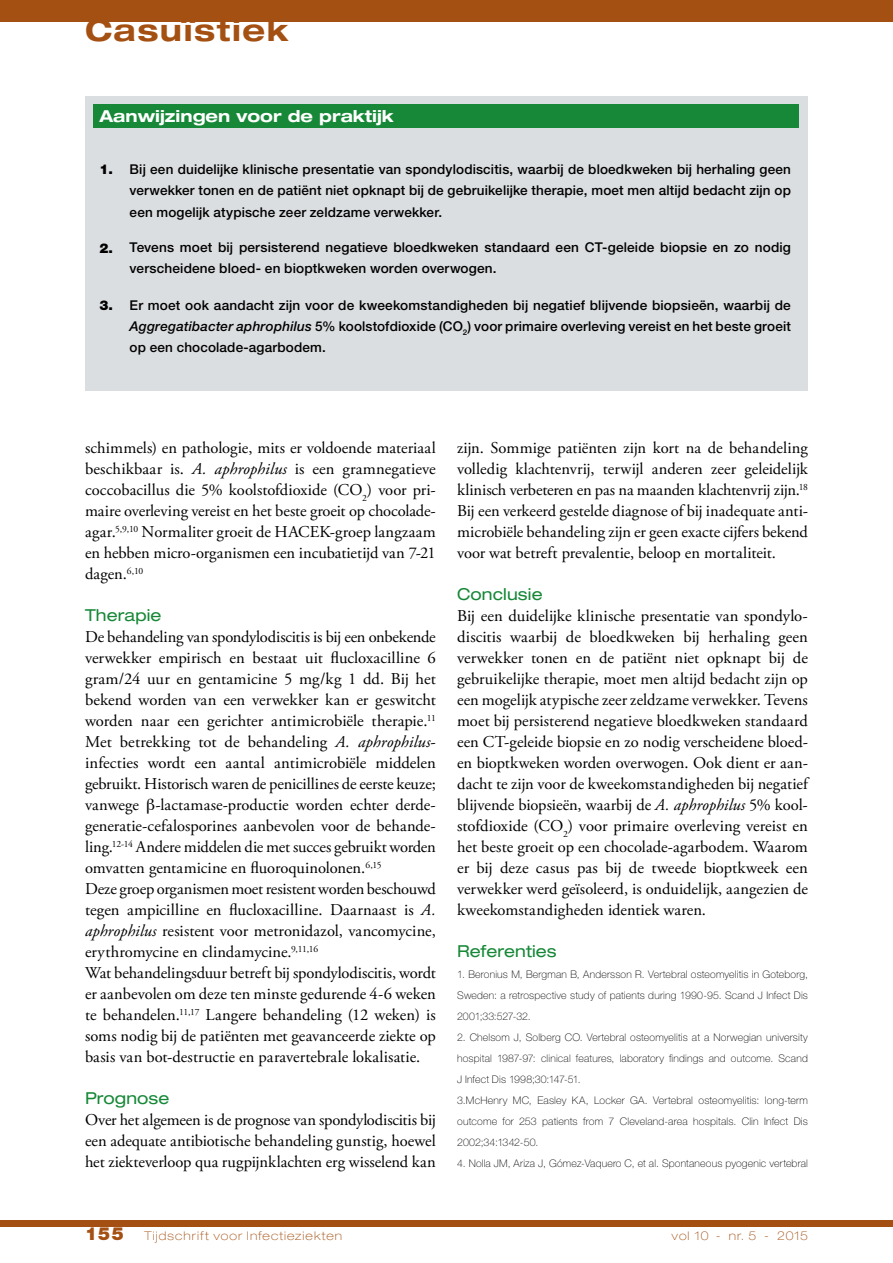
<style>
.page{position:relative;width:893px;height:1263px;background:#fff}
.page>*{position:absolute;margin:0;border:0;box-sizing:border-box;transform-origin:0 0}
.t1{font:700 expanded 30px "Helvetica Neue LT Std";letter-spacing:.05em;color:#a45012}
.t2{font:16.5px/21px "Adobe Garamond Pro";letter-spacing:-.005em;color:#000;text-align:justify}
.t3{font:expanded 16.5px "Helvetica Neue LT Std";letter-spacing:.005em;color:#168837}
.t4{font:700 expanded 16.5px "Helvetica Neue LT Std";color:#fff}
.t5{font:500 13.5px/21px "Helvetica Neue LT Std";letter-spacing:.01em;color:#000;text-align:justify}
.t6{font:100 expanded 12px "Helvetica Neue LT Std";letter-spacing:.09em;color:#a45012}
.t7{font:100 expanded 12px "Helvetica Neue LT Std";letter-spacing:.07em;color:#a45012}
.t8{font:100 10.5px/21px "Helvetica Neue LT Std";letter-spacing:.015em;color:#000;text-align:justify}
.s1{font-weight:900}
.s2{font-style:italic}
.s3{font-weight:900;font-stretch:normal;font-size:18px}
</style>
<div class="page">
<div style="left:0;top:1220px;width:893px;height:7px;background:#a45012"></div>
<div style="left:0;top:0;width:893px;height:21px;background:#a45012"></div>
<div style="left:85px;top:96px;width:723px;height:294px;background:#dbdee0"></div>
<div style="left:94px;top:105px;width:705px;height:23px;background:#168837"></div>
<h1 class="t1" style="left:85px;top:11px;width:205px">Casuïstiek</h1>
<p class="t4" style="left:100px;top:106px;width:296px">Aanwijzingen voor de praktijk</p>
<p class="t5" style="left:130px;top:159px;width:663px;text-indent:-30px"><span class="s1">1.</span> Bij een duidelijke klinische presentatie van spondylodiscitis, waarbij de bloedkweken bij herhaling geen verwekker tonen en de patiënt niet opknapt bij de gebruikelijke therapie, moet men altijd bedacht zijn op een mogelijk atypische zeer zeldzame verwekker.</p>
<p class="t5" style="left:130px;top:237px;width:663px;text-indent:-30px"><span class="s1">2.</span> Tevens moet bij persisterend negatieve bloedkweken standaard een CT-geleide biopsie en zo nodig verscheidene bloed- en bioptkweken worden overwogen.</p>
<p class="t5" style="left:130px;top:294px;width:663px;text-indent:-30px"><span class="s1">3.</span> Er moet ook aandacht zijn voor de kweekomstandigheden bij negatief blijvende biopsieën, waarbij de <span class="s2">Aggregatibacter aphrophilus</span> 5% koolstofdioxide (CO<sub>2</sub>) voor primaire overleving vereist en het beste groeit op een chocolade-agarbodem.</p>
<p class="t2" style="left:85px;top:438px;width:352px">schimmels) en pathologie, mits er voldoende materiaal beschikbaar is. <span class="s2">A. aphrophilus</span> is een gramnegatieve coccobacillus die 5% koolstofdioxide (CO<sub>2</sub>) voor pri&shy;maire overleving vereist en het beste groeit op chocolade&shy;agar.<sup>5,9,10</sup> Normaliter groeit de HACEK-groep langzaam en hebben micro-organismen een incubatietijd van 7-21 dagen.<sup>6,10</sup></p>
<p class="t3" style="left:85px;top:605px;width:78px">Therapie</p>
<p class="t2" style="left:85px;top:627px;width:352px;text-align:left">De behandeling van spondylodiscitis is bij een onbekende verwekker empirisch en bestaat uit flucloxacilline 6 gram/24 uur en gentamicine 5 mg/kg 1 dd. Bij het bekend worden van een verwekker kan er geswitcht worden naar een gerichter antimicrobiële therapie.<sup>11<br></sup>Met betrekking tot de behandeling <span class="s2">A. aphrophilus&shy;</span>infecties wordt een aantal antimicrobiële middelen gebruikt. Historisch waren de penicillines de eerste keuze; vanwege -lactamase-productie worden echter derde&shy;generatie-cefalosporines aanbevolen voor de behande&shy;ling.<sup>12-14</sup> Andere middelen die met succes gebruikt worden omvatten gentamicine en fluoroquinolonen.<sup>6,15<br></sup>Deze groep organismen moet resistent worden beschouwd tegen ampicilline en flucloxacilline. Daarnaast is <span class="s2">A. aphrophilus</span> resistent voor metronidazol, vancomycine, erythromycine en clindamycine.<sup>9,11,16<br></sup>Wat behandelingsduur betreft bij spondylodiscitis, wordt er aanbevolen om deze ten minste gedurende 4-6 weken te behandelen.<sup>11,17</sup> Langere behandeling (12 weken) is soms nodig bij de patiënten met geavanceerde ziekte op basis van bot-destructie en paravertebrale lokalisatie.</p>
<p class="t3" style="left:85px;top:1088px;width:86px">Prognose</p>
<p class="t2" style="left:85px;top:1110px;width:352px">Over het algemeen is de prognose van spondylodiscitis bij een adequate antibiotische behandeling gunstig, hoewel het ziekteverloop qua rugpijnklachten erg wisselend kan</p>
<p class="t2" style="left:457px;top:438px;width:352px">zijn. Sommige patiënten zijn kort na de behandeling volledig klachtenvrij, terwijl anderen zeer geleidelijk klinisch verbeteren en pas na maanden klachtenvrij zijn.<sup>18<br></sup>Bij een verkeerd gestelde diagnose of bij inadequate anti&shy;microbiële behandeling zijn er geen exacte cijfers bekend voor wat betreft prevalentie, beloop en mortaliteit.</p>
<p class="t3" style="left:457px;top:584px;width:87px">Conclusie</p>
<p class="t2" style="left:457px;top:606px;width:352px">Bij een duidelijke klinische presentatie van spondylo&shy;discitis waarbij de bloedkweken bij herhaling geen verwekker tonen en de patiënt niet opknapt bij de gebruikelijke therapie, moet men altijd bedacht zijn op een mogelijk atypische zeer zeldzame verwekker. Tevens moet bij persisterend negatieve bloedkweken standaard een CT-geleide biopsie en zo nodig verscheidene bloed&shy;en bioptkweken worden overwogen. Ook dient er aan&shy;dacht te zijn voor de kweekomstandigheden bij negatief blijvende biopsieën, waarbij de <span class="s2">A. aphrophilus</span> 5% kool&shy;stofdioxide (CO<sub>2</sub>) voor primaire overleving vereist en het beste groeit op een chocolade-agarbodem. Waarom er bij deze casus pas bij de tweede bioptkweek een verwekker werd geïsoleerd, is onduidelijk, aangezien de kweekomstandigheden identiek waren.</p>
<p class="t3" style="left:457px;top:941px;width:101px">Referenties</p>
<p class="t8" style="left:457px;top:964px;width:352px">1. Beronius M, Bergman B, Andersson R. Vertebral osteomyelitis in Goteborg, Sweden: a retrospective study of patients during 1990-95. Scand J Infect Dis 2001;33:527-32.</p>
<p class="t8" style="left:457px;top:1027px;width:352px;text-align:left">2. Chelsom J, Solberg CO. Vertebral osteomyelitis at a Norwegian university hospital 1987-97: clinical features, laboratory findings and outcome. Scand J Infect Dis 1998;30:147-51.<br>3.McHenry MC, Easley KA, Locker GA. Vertebral osteomyelitis: long-term outcome for 253 patients from 7 Cleveland-area hospitals. Clin Infect Dis 2002;34:1342-50.</p>
<p class="t8" style="left:457px;top:1153px;width:352px">4. Nolla JM, Ariza J, Gómez-Vaquero C, et al. Spontaneous pyogenic vertebral</p>
<p class="t6" style="left:85px;top:1228px;width:259px"><span class="s3">155</span> Tijdschrift voor Infectieziekten</p>
<p class="t7" style="left:672px;top:1228px;width:138px">vol 10 - nr. 5 - 2015</p>
</div>
